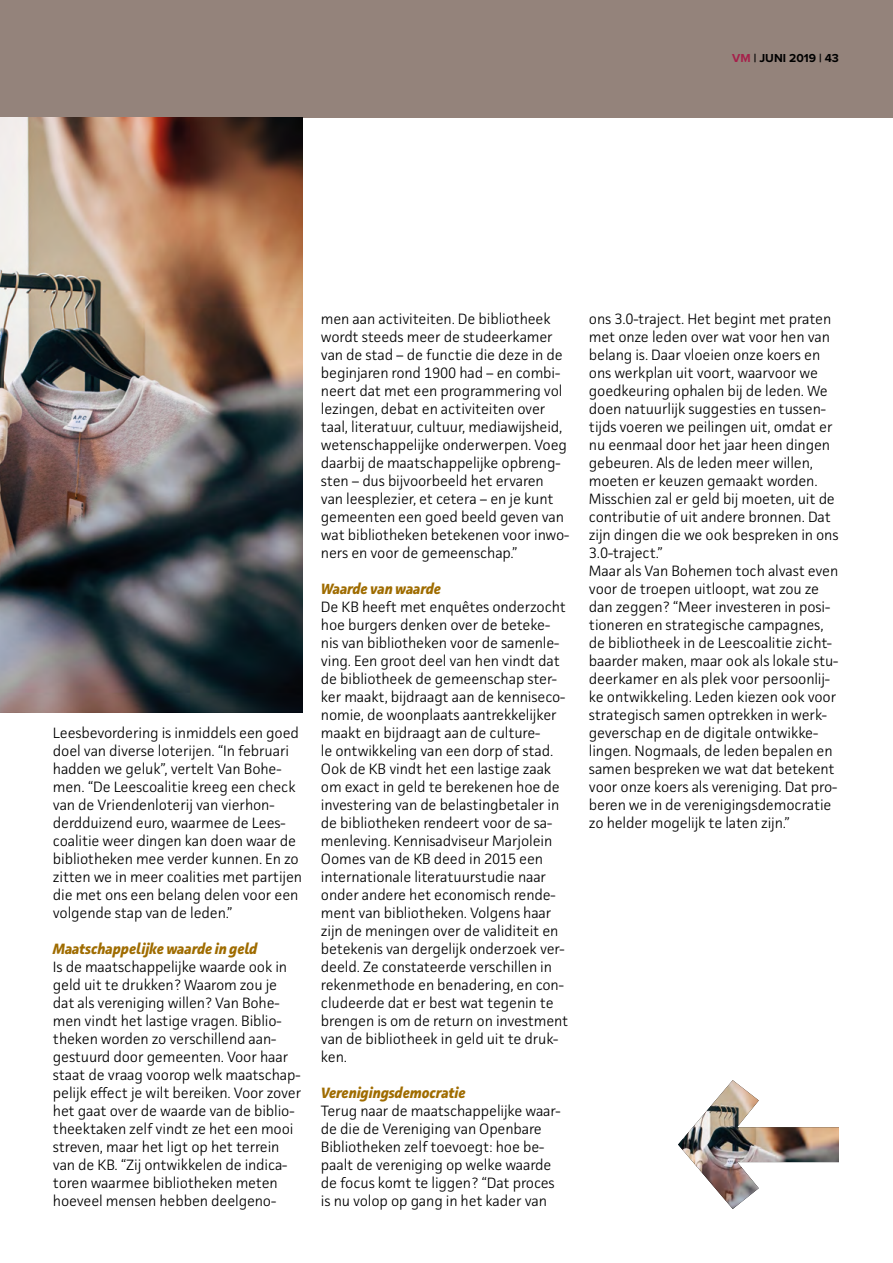
<style>
.page{position:relative;width:893px;height:1263px;background:#fff}
.page>*{position:absolute;margin:0;border:0;box-sizing:border-box;transform-origin:0 0}
.t1{font:300 15px/18px "Facit";letter-spacing:-.01em;color:#000}
.t2{font:italic 700 15px "Facit";letter-spacing:-.01em;color:#9f6c00}
.t3{font:700 12px "Proxima Nova";color:#000}
.s1{color:#a6214b}
</style>
<div class="page">
<div style="left:0;top:0;width:893px;height:118px;background:#94837b"></div>
<img style="left:0;top:118px;width:303px;height:594px">
<img style="left:678px;top:1080px;width:161px;height:129px">
<p class="t3" style="left:732px;top:49px;width:108px"><span class="s1">VM</span> | JUNI 2019 | 43</p>
<p class="t1" style="left:53px;top:724px;width:251px">Leesbevordering is inmiddels een goed doel van diverse loterijen. “In februari hadden we geluk”, vertelt Van Bohe&shy;men. “De Leescoalitie kreeg een check van de Vriendenloterij van vierhon&shy;derdduizend euro, waarmee de Lees&shy;coalitie weer dingen kan doen waar de bibliotheken mee verder kunnen. En zo zitten we in meer coalities met partijen die met ons een belang delen voor een volgende stap van de leden.”</p>
<p class="t2" style="left:53px;top:939px;width:206px">Maatschappelijke waarde in geld</p>
<p class="t1" style="left:53px;top:958px;width:250px">Is de maatschappelijke waarde ook in geld uit te drukken? Waarom zou je dat als vereniging willen? Van Bohe&shy;men vindt het lastige vragen. Biblio&shy;theken worden zo verschillend aan&shy;gestuurd door gemeenten. Voor haar staat de vraag voorop welk maatschap&shy;pelijk effect je wilt bereiken. Voor zover het gaat over de waarde van de biblio&shy;theektaken zelf vindt ze het een mooi streven, maar het ligt op het terrein van de KB. “Zij ontwikkelen de indica&shy;toren waarmee bibliotheken meten hoeveel mensen hebben deelgeno-</p>
<p class="t1" style="left:321px;top:310px;width:250px">men aan activiteiten. De bibliotheek wordt steeds meer de studeerkamer van de stad – de functie die deze in de beginjaren rond 1900 had – en combi&shy;neert dat met een programmering vol lezingen, debat en activiteiten over taal, literatuur, cultuur, mediawijsheid, wetenschappelijke onderwerpen. Voeg daarbij de maatschappelijke opbreng&shy;sten – dus bijvoorbeeld het ervaren van leesplezier, et cetera – en je kunt gemeenten een goed beeld geven van wat bibliotheken betekenen voor inwo&shy;ners en voor de gemeenschap.”</p>
<p class="t2" style="left:321px;top:579px;width:122px">Waarde van waarde</p>
<p class="t1" style="left:321px;top:598px;width:249px">De KB heeft met enquêtes onderzocht hoe burgers denken over de beteke&shy;nis van bibliotheken voor de samenle&shy;ving. Een groot deel van hen vindt dat de bibliotheek de gemeenschap ster&shy;ker maakt, bijdraagt aan de kenniseco&shy;nomie, de woonplaats aantrekkelijker maakt en bijdraagt aan de culture-<br>le ontwikkeling van een dorp of stad.<br>Ook de KB vindt het een lastige zaak om exact in geld te berekenen hoe de investering van de belastingbetaler in de bibliotheken rendeert voor de sa&shy;menleving. Kennisadviseur Marjolein Oomes van de KB deed in 2015 een internationale literatuurstudie naar onder andere het economisch rende&shy;ment van bibliotheken. Volgens haar zijn de meningen over de validiteit en betekenis van dergelijk onderzoek ver&shy;deeld. Ze constateerde verschillen in rekenmethode en benadering, en con&shy;cludeerde dat er best wat tegenin te brengen is om de return on investment van de bibliotheek in geld uit te druk&shy;ken.</p>
<p class="t2" style="left:321px;top:1083px;width:146px">Verenigingsdemocratie</p>
<p class="t1" style="left:321px;top:1102px;width:241px">Terug naar de maatschappelijke waar&shy;de die de Vereniging van Openbare Bibliotheken zelf toevoegt: hoe be&shy;paalt de vereniging op welke waarde de focus komt te liggen? “Dat proces is nu volop op gang in het kader van</p>
<p class="t1" style="left:589px;top:310px;width:251px">ons 3.0-traject. Het begint met praten met onze leden over wat voor hen van belang is. Daar vloeien onze koers en ons werkplan uit voort, waarvoor we goedkeuring ophalen bij de leden. We doen natuurlijk suggesties en tussen&shy;tijds voeren we peilingen uit, omdat er nu eenmaal door het jaar heen dingen gebeuren. Als de leden meer willen, moeten er keuzen gemaakt worden.<br>Misschien zal er geld bij moeten, uit de contributie of uit andere bronnen. Dat zijn dingen die we ook bespreken in ons 3.0-traject.”<br>Maar als Van Bohemen toch alvast even voor de troepen uitloopt, wat zou ze dan zeggen? “Meer investeren in posi&shy;tioneren en strategische campagnes, de bibliotheek in de Leescoalitie zicht&shy;baarder maken, maar ook als lokale stu&shy;deerkamer en als plek voor persoonlij&shy;ke ontwikkeling. Leden kiezen ook voor strategisch samen optrekken in werk&shy;geverschap en de digitale ontwikke&shy;lingen. Nogmaals, de leden bepalen en samen bespreken we wat dat betekent voor onze koers als vereniging. Dat pro&shy;beren we in de verenigingsdemocratie zo helder mogelijk te laten zijn.”</p>
</div>
